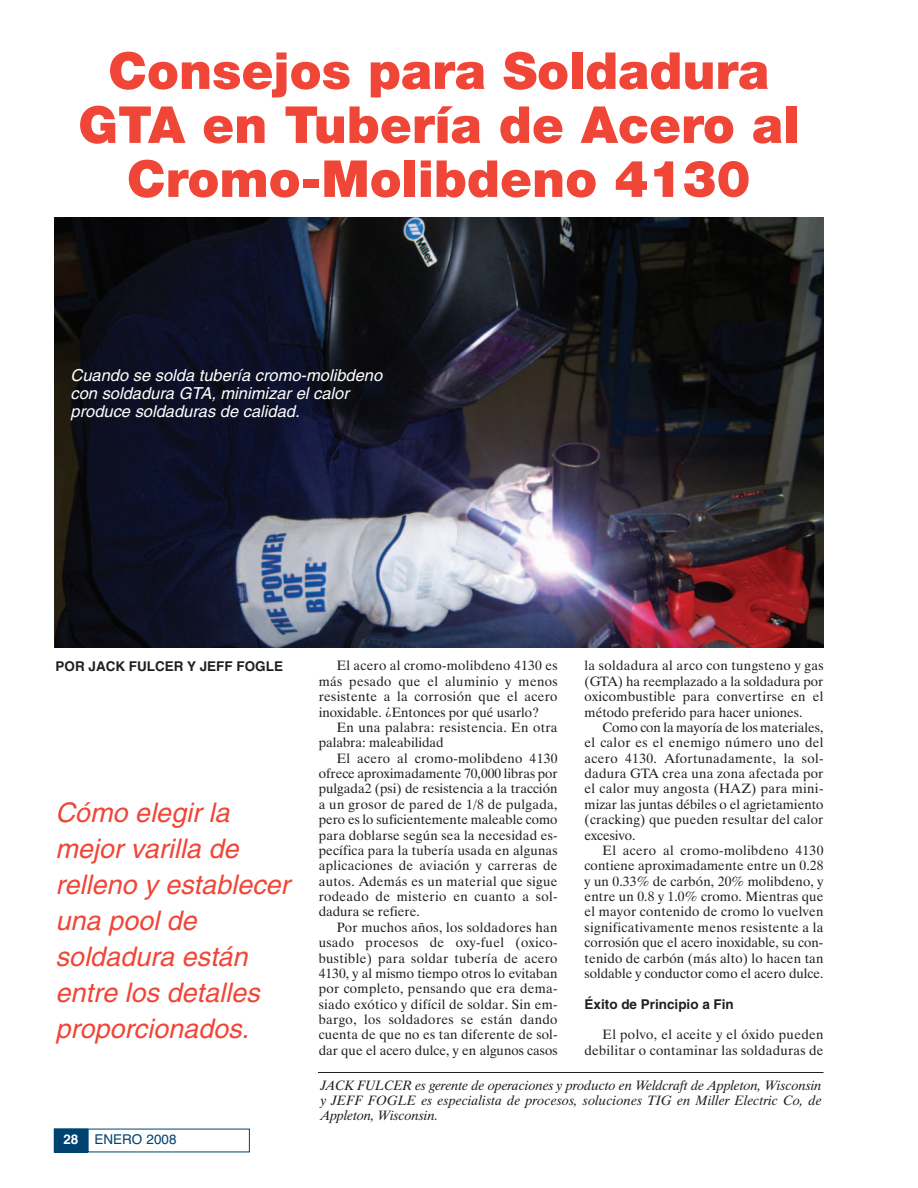
<style>
.page{position:relative;width:918px;height:1188px;background:#fff}
.page>*{position:absolute;margin:0;border:0;box-sizing:border-box;transform-origin:0 0}
.t1{font:900 51px/54px "Helvetica Neue";color:#ef4637;text-align:center}
.t2{font:italic 27px/36px "Helvetica";color:#ef4637}
.t3{font:italic 16.5px/18px "Helvetica";color:#fff}
.t4{font:13.5px/15.5px "Dutch 801 BT";letter-spacing:.015em;color:#231f20;text-align:justify}
.t5{font:italic 13.5px/15px "Dutch 801 BT";letter-spacing:.015em;color:#231f20;text-align:justify}
.t6{font:700 13.5px "Helvetica";color:#231f20}
.t7{font:13.5px "Helvetica";color:#004270}
.s1{font-weight:700;color:#fff}
</style>
<div class="page">
<div style="left:54px;top:1129px;width:34px;height:23px;background:#004270"></div>
<hr style="left:318px;top:1072px;width:506px;height:1px;background:#231f20">
<img style="left:54px;top:218px;width:769px;height:429px">
<h1 class="t1" style="left:78px;top:48px;width:722px">Consejos para Soldadura<br>GTA en Tubería de Acero al<br>Cromo-Molibdeno 4130</h1>
<p class="t3" style="left:70px;top:368px;width:316px">Cuando se solda tubería cromo-molibdeno con soldadura GTA, minimizar el calor produce soldaduras de calidad.</p>
<p class="t6" style="left:56px;top:661px;width:229px">POR JACK FULCER Y JEFF FOGLE</p>
<h2 class="t2" style="left:55px;top:797px;width:241px">Cómo elegir la mejor varilla de relleno y establecer una pool de soldadura están entre los detalles proporcionados.</h2>
<p class="t4" style="left:319px;top:659px;width:240px;text-indent:18px">El acero al cromo-molibdeno 4130 es más pesado que el aluminio y menos resistente a la corrosión que el acero inoxidable. ¿Entonces por qué usarlo?</p>
<p class="t4" style="left:319px;top:721px;width:240px;text-indent:18px">En una palabra: resistencia. En otra palabra: maleabilidad</p>
<p class="t4" style="left:319px;top:752px;width:240px;text-indent:18px">El acero al cromo-molibdeno 4130 ofrece aproximadamente 70,000 libras por pulgada2 (psi) de resistencia a la tracción a un grosor de pared de 1/8 de pulgada, pero es lo suficientemente maleable como para doblarse según sea la necesidad es&shy;pecífica para la tubería usada en algunas aplicaciones de aviación y carreras de autos. Además es un material que sigue rodeado de misterio en cuanto a sol&shy;dadura se refiere.</p>
<p class="t4" style="left:319px;top:921px;width:240px;text-indent:18px">Por muchos años, los soldadores han usado procesos de oxy-fuel (oxico&shy;bustible) para soldar tubería de acero 4130, y al mismo tiempo otros lo evitaban por completo, pensando que era dema&shy;siado exótico y difícil de soldar. Sin em&shy;bargo, los soldadores se están dando cuenta de que no es tan diferente de sol&shy;dar que el acero dulce, y en algunos casos</p>
<p class="t4" style="left:585px;top:659px;width:240px">la soldadura al arco con tungsteno y gas (GTA) ha reemplazado a la soldadura por oxicombustible para convertirse en el método preferido para hacer uniones.</p>
<p class="t4" style="left:585px;top:721px;width:240px;text-indent:18px">Como con la mayoría de los materiales, el calor es el enemigo número uno del acero 4130. Afortunadamente, la sol&shy;dadura GTA crea una zona afectada por el calor muy angosta (HAZ) para mini&shy;mizar las juntas débiles o el agrietamiento (cracking) que pueden resultar del calor excesivo.</p>
<p class="t4" style="left:585px;top:844px;width:240px;text-indent:18px">El acero al cromo-molibdeno 4130 contiene aproximadamente entre un 0.28 y un 0.33% de carbón, 20% molibdeno, y entre un 0.8 y 1.0% cromo. Mientras que el mayor contenido de cromo lo vuelven significativamente menos resistente a la corrosión que el acero inoxidable, su con&shy;tenido de carbón (más alto) lo hacen tan soldable y conductor como el acero dulce.</p>
<p class="t6" style="left:585px;top:999px;width:151px">Éxito de Principio a Fin</p>
<p class="t4" style="left:585px;top:1028px;width:240px;text-align:right">El polvo, el aceite y el óxido pueden debilitar o contaminar las soldaduras de</p>
<p class="t7" style="left:63px;top:1135px;width:115px"><span class="s1">28</span> ENERO 2008</p>
<p class="t5" style="left:321px;top:1079px;width:502px">JACK FULCER es gerente de operaciones y producto en Weldcraft de Appleton, Wisconsin y JEFF FOGLE es especialista de procesos, soluciones TIG en Miller Electric Co, de Appleton, Wisconsin.</p>
</div>
